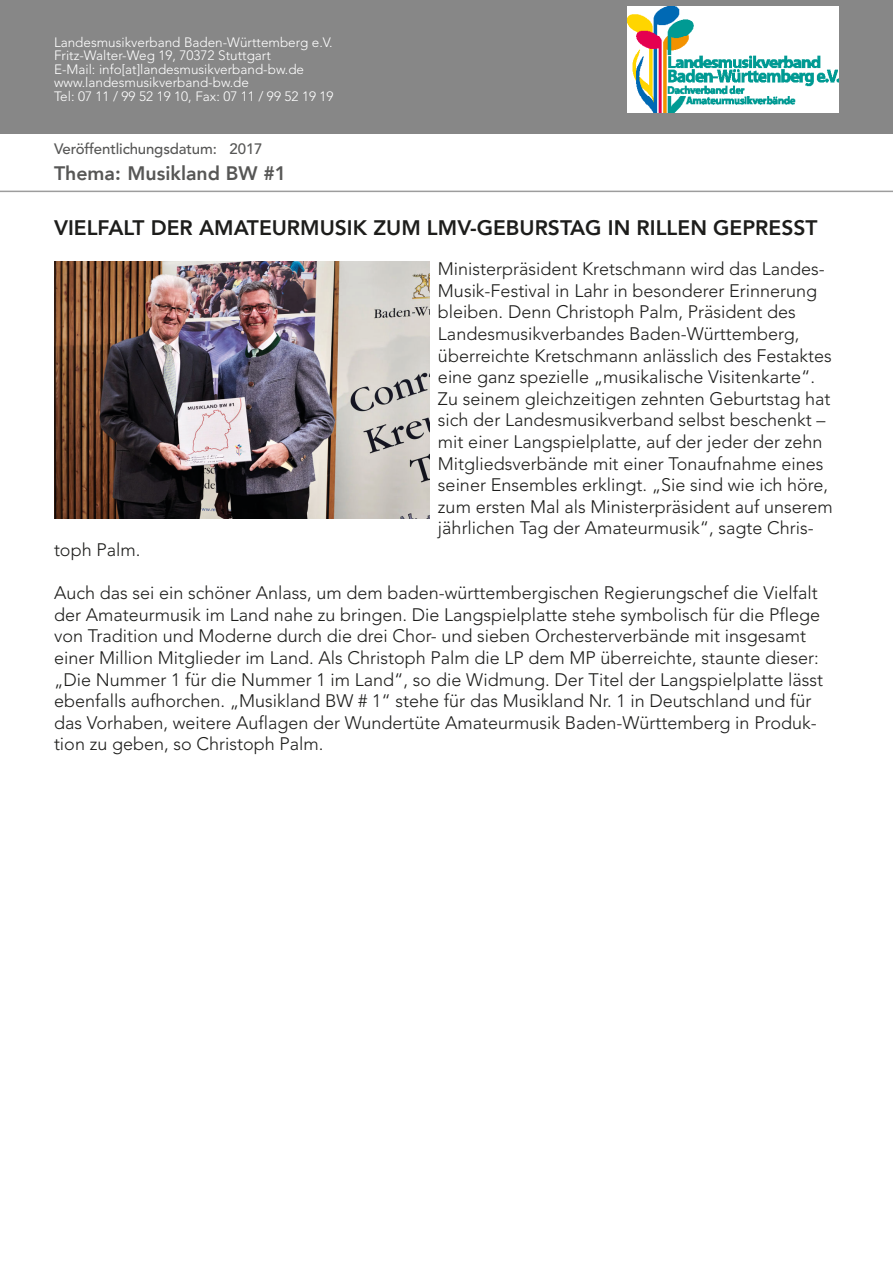
<style>
.page{position:relative;width:893px;height:1263px;background:#fff}
.page>*{position:absolute;margin:0;border:0;box-sizing:border-box;transform-origin:0 0}
.t1{font:800 21px "Avenir";color:#1d1d1b}
.t2{font:800 19.5px "Avenir";color:#575756}
.t3{font:300 18px/21.6px "Avenir";color:#1d1d1b}
.t4{font:500 15px "Avenir LT Std";letter-spacing:-.01em;color:#575756}
.t5{font:300 13.5px/13.5px "Avenir";color:#fff}
</style>
<div class="page">
<img style="left:54px;top:261px;width:375px;height:258px">
<hr style="left:0;top:191px;width:893px;height:1px;background:#9d9d9d">
<div style="left:0;top:0;width:893px;height:134px;background:#878787"></div>
<img style="left:627px;top:7px;width:212px;height:105px">
<p class="t5" style="left:54px;top:35px;width:280px">Landesmusikverband Baden-Württemberg e.V.<br>Fritz-Walter-Weg 19, 70372 Stuttgart</p>
<p class="t5" style="left:54px;top:62px;width:252px">E-Mail: info[at]landesmusikverband-bw.de</p>
<p class="t5" style="left:54px;top:76px;width:197px">www.landesmusikverband-bw.de</p>
<p class="t5" style="left:54px;top:89px;width:281px">Tel: 07 11 / 99 52 19 10, Fax: 07 11 / 99 52 19 19</p>
<p class="t4" style="left:54px;top:140px;width:164px">Veröffentlichungsdatum:</p>
<p class="t4" style="left:230px;top:140px;width:34px">2017</p>
<p class="t2" style="left:54px;top:158px;width:234px">Thema: Musikland BW #1</p>
<p class="t1" style="left:54px;top:211px;width:765px">VIELFALT DER AMATEURMUSIK ZUM LMV-GEBURSTAG IN RILLEN GEPRESST</p>
<p class="t3" style="left:438px;top:258px;width:396px">Ministerpräsident Kretschmann wird das Landes-Musik-Festival in Lahr in besonderer Erinnerung bleiben. Denn Christoph Palm, Präsident des Landesmusikverbandes Baden-Württemberg, überreichte Kretschmann anlässlich des Festaktes eine ganz spezielle „musikalische Visitenkarte“.<br>Zu seinem gleichzeitigen zehnten Geburtstag hat sich der Landesmusikverband selbst beschenkt – mit einer Langspielplatte, auf der jeder der zehn Mitgliedsverbände mit einer Tonaufnahme eines seiner Ensembles erklingt. „Sie sind wie ich höre, zum ersten Mal als Ministerpräsident auf unserem jährlichen Tag der Amateurmusik“, sagte Chris-</p>
<p class="t3" style="left:54px;top:539px;width:88px">toph Palm.</p>
<p class="t3" style="left:54px;top:582px;width:771px">Auch das sei ein schöner Anlass, um dem baden-württembergischen Regierungschef die Vielfalt der Amateurmusik im Land nahe zu bringen. Die Langspielplatte stehe symbolisch für die Pflege von Tradition und Moderne durch die drei Chor- und sieben Orchesterverbände mit insgesamt einer Million Mitglieder im Land. Als Christoph Palm die LP dem MP überreichte, staunte dieser: „Die Nummer 1 für die Nummer 1 im Land“, so die Widmung. Der Titel der Langspielplatte lässt ebenfalls aufhorchen. „Musikland BW # 1“ stehe für das Musikland Nr. 1 in Deutschland und für das Vorhaben, weitere Auflagen der Wundertüte Amateurmusik Baden-Württemberg in Produk&shy;tion zu geben, so Christoph Palm.</p>
</div>
